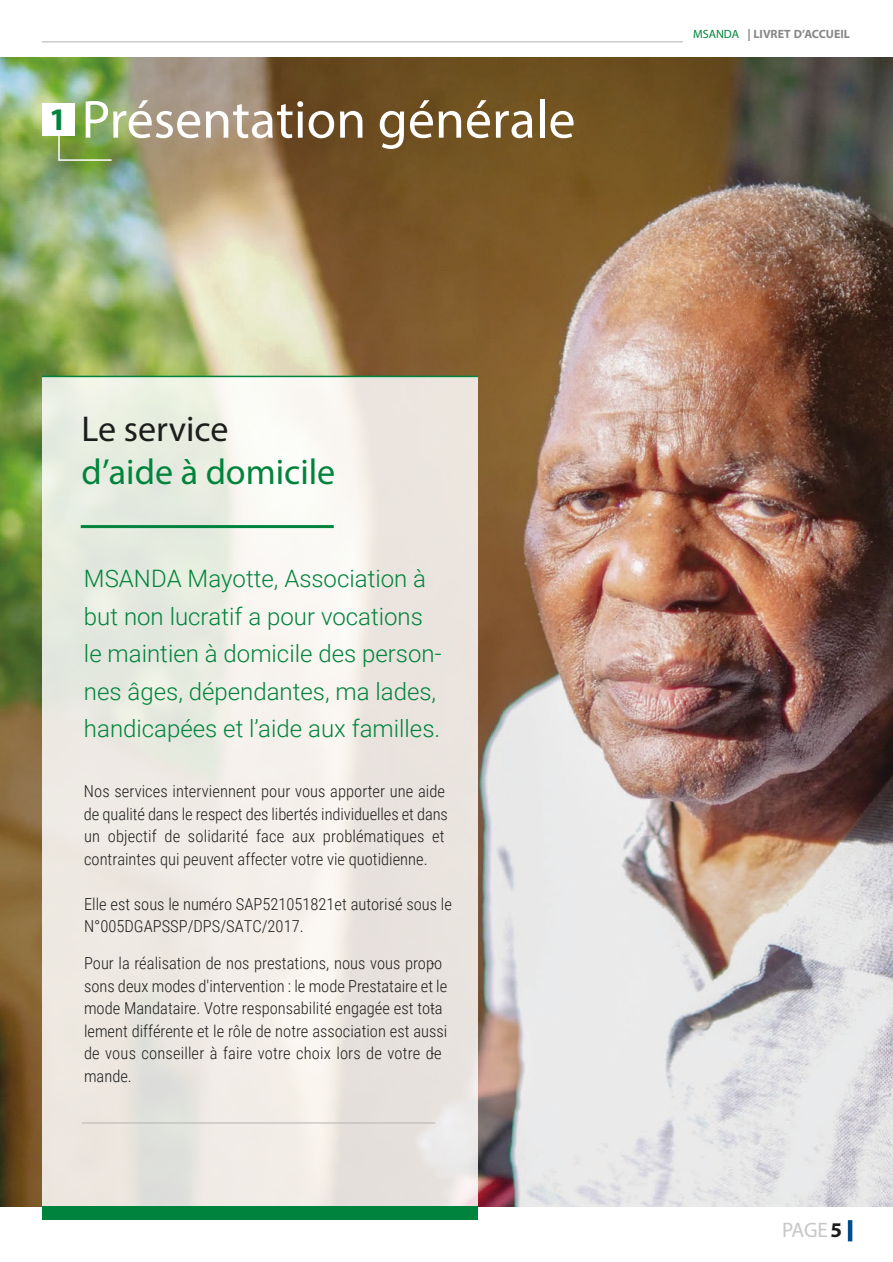
<style>
.page{position:relative;width:893px;height:1262px;background:#fff}
.page>*{position:absolute;margin:0;border:0;box-sizing:border-box;transform-origin:0 0}
.t1{font:54px "Myriad Pro";color:#fff}
.t2{font:36px "Myriad Pro";color:#00833c}
.t3{font:36px "Myriad Pro";color:#1d1d1b}
.t4{font:700 31.5px "Myriad Pro";color:#00833c}
.t5{font:300 24px/37.5px "Roboto";color:#00833c}
.t6{font:21px "Myriad Pro";color:#c8c7c7}
.t7{font:300 16.5px/22.5px "Roboto Condensed";color:#1d1d1b}
.t8{font:700 12px "Myriad Pro";color:#888}
.s1{font-weight:400;color:#00833c}
.s2{font-weight:700;color:#1d1d1b}
</style>
<div class="page">
<img style="left:0;top:58px;width:892px;height:1148px">
<div style="left:847px;top:1220px;width:5px;height:21px;background:#004e90"></div>
<svg style="left:42px;top:377px;width:435px;height:829px;background:#edeae3"></svg>
<hr style="left:82px;top:1122px;width:353px;height:1px;background:#b3b3b3">
<hr style="left:81px;top:525px;width:253px;height:3px;background:#00833c">
<svg style="left:57px;top:108px;width:56px;height:54px;background:#80a64f"></svg>
<div style="left:42px;top:103px;width:32px;height:33px;background:#fff"></div>
<div style="left:42px;top:1206px;width:435px;height:14px;background:#00833c"></div>
<hr style="left:42px;top:376px;width:436px;height:1px;background:#00833c">
<hr style="left:42px;top:41px;width:641px;height:1px;background:#b3b3b3">
<h3 class="t4" style="left:49px;top:99px;width:19px">1</h3>
<h1 class="t1" style="left:82px;top:86px;width:495px">Présentation générale</h1>
<h2 class="t3" style="left:82px;top:407px;width:148px">Le service</h2>
<h2 class="t2" style="left:82px;top:450px;width:255px">d’aide à domicile</h2>
<h3 class="t5" style="left:84px;top:559px;width:359px">MSANDA Mayotte, Association à but non lucratif a pour vocations le maintien à domicile des person&shy;nes âges, dépendantes, ma lades, handicapées et l’aide aux familles.</h3>
<p class="t7" style="left:84px;top:779px;width:365px">Nos services interviennent pour vous apporter une aide de qualité dans le respect des libertés individuelles et dans un objectif de solidarité face aux problématiques et contraintes qui peuvent affecter votre vie quotidienne.</p>
<p class="t7" style="left:84px;top:892px;width:369px">Elle est sous le numéro SAP521051821et autorisé sous le<br>N°005DGAPSSP/DPS/SATC/2017.</p>
<p class="t7" style="left:84px;top:951px;width:365px">Pour la réalisation de nos prestations, nous vous prop-o sons deux modes d'intervention : le mode Prestataire et le mode Mandataire. Votre responsabilité engagée est tota&shy;lement différente et le rôle de notre association est aussi de vous conseiller à faire votre choix lors de votre d-e mande.</p>
<p class="t8" style="left:693px;top:26px;width:158px"><span class="s1">MSANDA</span> | LIVRET D’ACCUEIL</p>
<p class="t6" style="left:782px;top:1217px;width:61px">PAGE<span class="s2">5</span></p>
</div>
